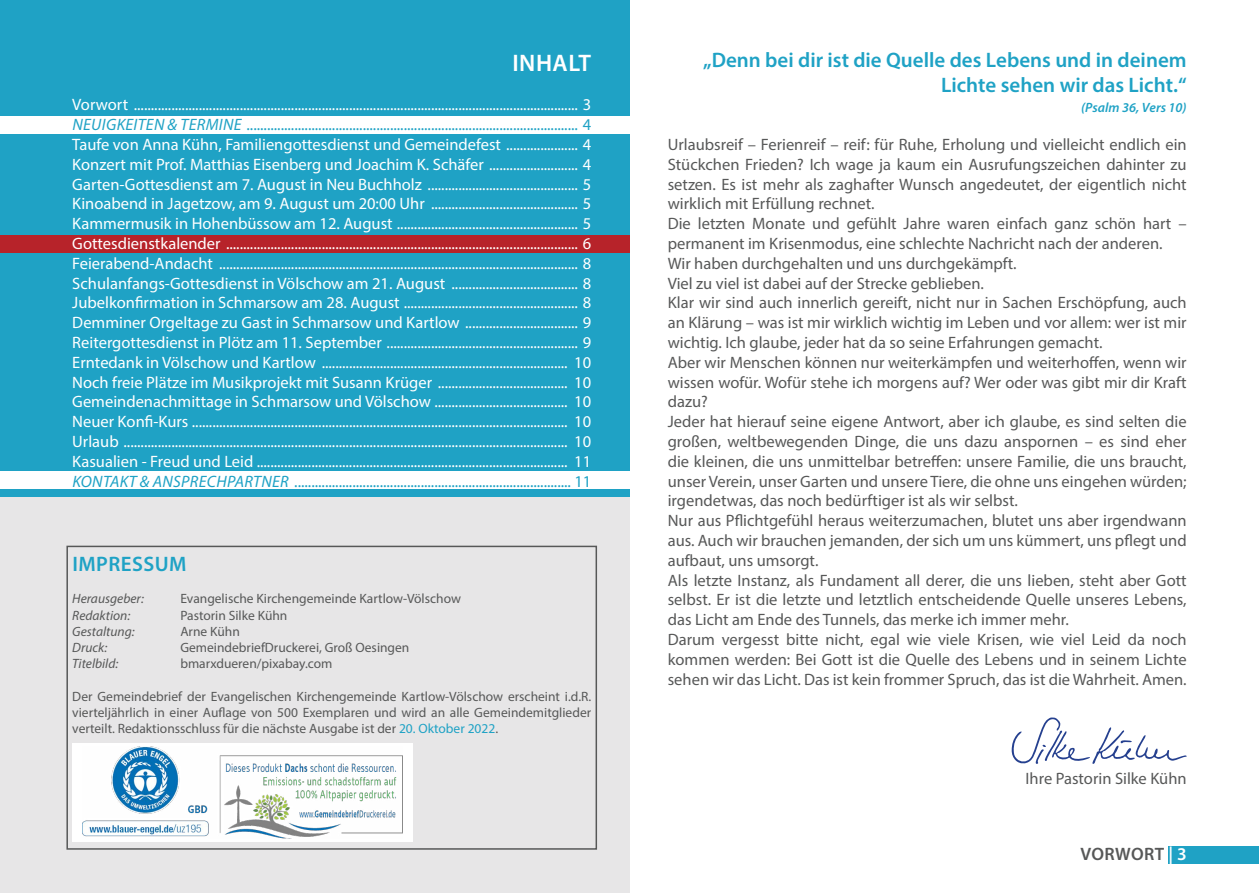
<style>
.page{position:relative;width:1259px;height:893px;background:#fff}
.page>*{position:absolute;margin:0;border:0;box-sizing:border-box;transform-origin:0 0}
.t1{font:600 24px "Myriad Pro";letter-spacing:.02em;color:#fff}
.t2{font:600 21px/25.2px "Myriad Pro";color:#1fa2c5;text-align:right}
.t3{font:600 21px "Myriad Pro";letter-spacing:.02em;color:#1fa2c5}
.t4{font:600 18px "Myriad Pro";letter-spacing:.02em;color:#575858}
.t5{font:16.5px/19.8px "Myriad Pro";color:#fff;text-align:justify}
.t6{font:16.5px/19.8px "Myriad Pro";color:#575858}
.t7{font:italic 16.5px "Myriad Pro";letter-spacing:.02em;color:#1fa2c5}
.t8{font:16.5px "Myriad Pro";color:#1fa2c5}
.t9{font:13.5px/16.2px "Myriad Pro";color:#575858;text-align:justify}
.t10{font:italic 13.5px "Myriad Pro";color:#575858}
.t11{font:italic 600 13.5px "Myriad Pro";color:#1fa2c5}
.s1{color:#1fa2c5}
.s2{color:#fff}
</style>
<div class="page">
<svg style="left:1011px;top:717px;width:176px;height:47px"></svg>
<div style="left:0;top:0;width:629px;height:497px;background:#1fa2c5"></div>
<div style="left:0;top:116px;width:629px;height:17px;background:#fff"></div>
<div style="left:0;top:497px;width:629px;height:396px;background:#e7e6e7"></div>
<div style="left:0;top:472px;width:629px;height:17px;background:#fff"></div>
<div style="left:0;top:235px;width:629px;height:17px;background:#b7232a"></div>
<div style="left:1168px;top:846px;width:91px;height:17px;background:#1fa2c5"></div>
<div style="left:66px;top:546px;width:531px;height:304px;border:2px solid #575858"></div>
<div style="left:72px;top:743px;width:340px;height:99px;background:#fff"></div>
<img style="left:82px;top:746px;width:320px;height:93px">
<h1 class="t1" style="left:512px;top:47px;width:80px">INHALT</h1>
<p class="t5" style="left:72px;top:95px;width:520px">Vorwort .................................................................................................................................. 3</p>
<p class="t7" style="left:72px;top:114px;width:171px">NEUIGKEITEN &amp; TERMINE</p>
<p class="t8" style="left:583px;top:115px;width:10px">4</p>
<p class="t5" style="left:72px;top:134px;width:520px">Taufe von Anna Kühn, Familiengottesdienst und Gemeindefest ..................... 4<br>Konzert mit Prof. Matthias Eisenberg und Joachim K. Schäfer .......................... 4<br>Garten-Gottesdienst am 7. August in Neu Buchholz ............................................ 5<br>Kinoabend in Jagetzow, am 9. August um 20:00 Uhr ........................................... 5<br>Kammermusik in Hohenbüssow am 12. August ..................................................... 5<br>Gottesdienstkalender</p>
<p class="t5" style="left:72px;top:233px;width:520px;text-indent:510px">6<br>Feierabend-Andacht ......................................................................................................... 8<br>Schulanfangs-Gottesdienst in Völschow am 21. August ..................................... 8<br>Jubelkonfirmation in Schmarsow am 28. August ................................................... 8<br>Demminer Orgeltage zu Gast in Schmarsow und Kartlow ................................. 9<br>Reitergottesdienst in Plötz am 11. September ........................................................ 9<br>Erntedank in Völschow und Kartlow ........................................................................ 10<br>Noch freie Plätze im Musikprojekt mit Susann Krüger ...................................... 10<br>Gemeindenachmittage in Schmarsow und Völschow ....................................... 10<br>Neuer Konfi-Kurs .............................................................................................................. 10<br>Urlaub .................................................................................................................................. 10<br>Kasualien - Freud und Leid ........................................................................................... 11</p>
<p class="t7" style="left:72px;top:471px;width:218px">KONTAKT &amp; ANSPRECHPARTNER</p>
<p class="t8" style="left:574px;top:471px;width:18px">11</p>
<p class="t3" style="left:72px;top:551px;width:115px">IMPRESSUM</p>
<p class="t10" style="left:72px;top:591px;width:73px">Herausgeber:</p>
<p class="t9" style="left:180px;top:591px;width:282px">Evangelische Kirchengemeinde Kartlow-Völschow</p>
<p class="t10" style="left:72px;top:607px;width:59px">Redaktion:</p>
<p class="t9" style="left:180px;top:607px;width:109px">Pastorin Silke Kühn</p>
<p class="t10" style="left:72px;top:623px;width:64px">Gestaltung:</p>
<p class="t9" style="left:180px;top:623px;width:61px">Arne Kühn</p>
<p class="t10" style="left:72px;top:639px;width:37px">Druck:</p>
<p class="t9" style="left:180px;top:639px;width:231px">GemeindebriefDruckerei, Groß Oesingen</p>
<p class="t10" style="left:72px;top:655px;width:47px">Titelbild:</p>
<p class="t9" style="left:180px;top:655px;width:154px">bmarxdueren/pixabay.com</p>
<p class="t9" style="left:72px;top:688px;width:520px">Der Gemeindebrief der Evangelischen Kirchengemeinde Kartlow-Völschow erscheint i.d.R. vierteljährlich in einer Auflage von 500 Exemplaren und wird an alle Gemeindemitglieder verteilt. Redaktionsschluss für die nächste Ausgabe ist der <span class="s1">20. Oktober 2022</span>.</p>
<p class="t2" style="left:703px;top:47px;width:485px">„Denn bei dir ist die Quelle des Lebens und in deinem<br>Lichte sehen wir das Licht.“</p>
<p class="t11" style="left:1081px;top:99px;width:107px">(Psalm 36, Vers 10)</p>
<p class="t6" style="left:668px;top:134px;width:520px">Urlaubsreif – Ferienreif – reif: für Ruhe, Erholung und vielleicht endlich ein Stückchen Frieden? Ich wage ja kaum ein Ausrufungszeichen dahinter zu setzen. Es ist mehr als zaghafter Wunsch angedeutet, der eigentlich nicht wirklich mit Erfüllung rechnet.<br>Die letzten Monate und gefühlt Jahre waren einfach ganz schön hart – permanent im Krisenmodus, eine schlechte Nachricht nach der anderen.<br>Wir haben durchgehalten und uns durchgekämpft.<br>Viel zu viel ist dabei auf der Strecke geblieben.<br>Klar wir sind auch innerlich gereift, nicht nur in Sachen Erschöpfung, auch an Klärung – was ist mir wirklich wichtig im Leben und vor allem: wer ist mir wichtig. Ich glaube, jeder hat da so seine Erfahrungen gemacht.<br>Aber wir Menschen können nur weiterkämpfen und weiterhoffen, wenn wir wissen wofür. Wofür stehe ich morgens auf? Wer oder was gibt mir dir Kraft dazu?<br>Jeder hat hierauf seine eigene Antwort, aber ich glaube, es sind selten die großen, weltbewegenden Dinge, die uns dazu anspornen – es sind eher die kleinen, die uns unmittelbar betreffen: unsere Familie, die uns braucht, unser Verein, unser Garten und unsere Tiere, die ohne uns eingehen würden; irgendetwas, das noch bedürftiger ist als wir selbst.<br>Nur aus Pflichtgefühl heraus weiterzumachen, blutet uns aber irgendwann aus. Auch wir brauchen jemanden, der sich um uns kümmert, uns pflegt und aufbaut, uns umsorgt.<br>Als letzte Instanz, als Fundament all derer, die uns lieben, steht aber Gott selbst. Er ist die letzte und letztlich entscheidende Quelle unseres Lebens, das Licht am Ende des Tunnels, das merke ich immer mehr.<br>Darum vergesst bitte nicht, egal wie viele Krisen, wie viel Leid da noch kommen werden: Bei Gott ist die Quelle des Lebens und in seinem Lichte sehen wir das Licht. Das ist kein frommer Spruch, das ist die Wahrheit. Amen.</p>
<p class="t6" style="left:1025px;top:768px;width:163px">Ihre Pastorin Silke Kühn</p>
<p class="t4" style="left:1080px;top:842px;width:108px">VORWORT <span class="s2">| 3</span></p>
</div>
